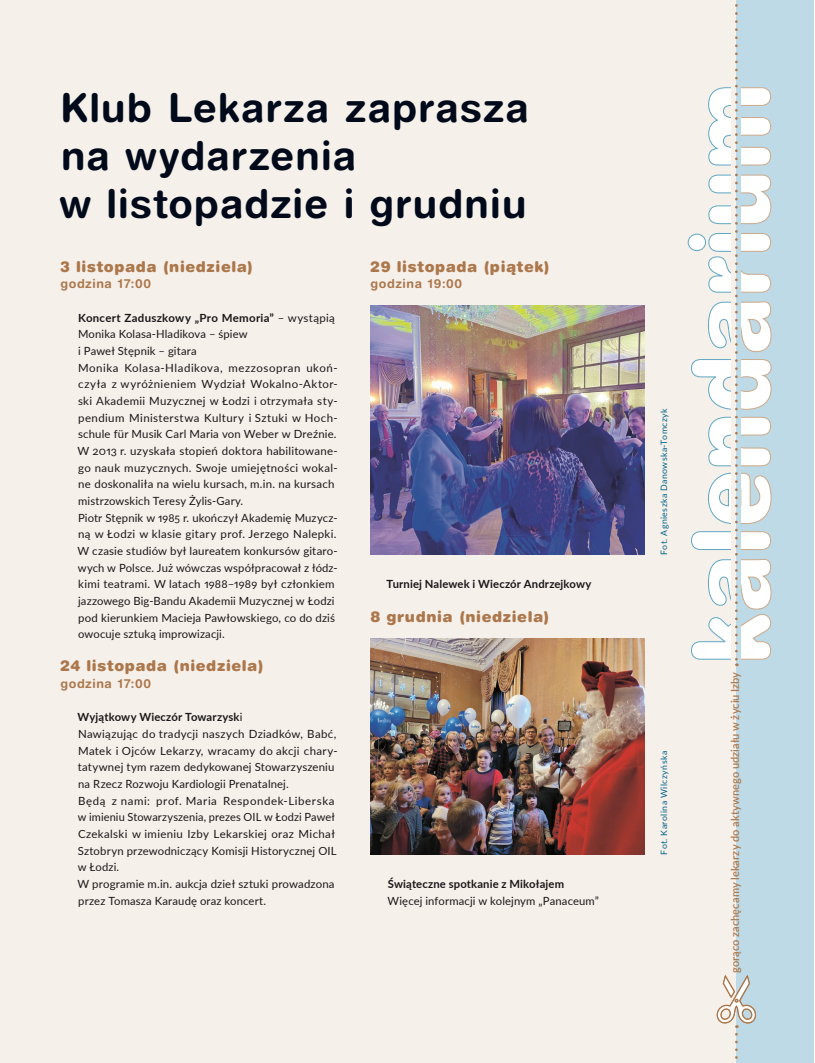
<style>
.page{position:relative;width:815px;height:1063px;background:#fff}
.page>*{position:absolute;margin:0;border:0;box-sizing:border-box;transform-origin:0 0}
.P_tytuł_1{font:700 40px/48px "Switzer Rnd EFN";letter-spacing:.03em;color:#000a1a}
.kal_data{font:15px "Switzer Rnd EFN Black";letter-spacing:.04em;color:#ac774b}
.kal_data_2{font:700 12.5px "Switzer Rnd EFN";letter-spacing:.045em;color:#ac774b}
.kal_tekst_1{font:11.25px/16.6px "Lato";letter-spacing:.015em;color:#1a1719}
.kal_tekst_1-2{font:700 11.25px "Lato";letter-spacing:.015em;color:#1a1719}
.t1{font:600 11.25px "Lato";letter-spacing:.01em;color:#ac774b}
.t2{font:8.75px "Lato";letter-spacing:.045em;color:#00638a}
.s1{font-weight:700}
.s2{font-weight:400}
</style>
<div class="page">
<div style="left:0;top:0;width:737px;height:1063px;background:#f6f0ea"></div>
<div style="left:737px;top:0;width:77px;height:1063px;background:#bedae7"></div>
<svg style="left:735px;top:1034px;width:3px;height:29px"></svg>
<svg style="left:687px;top:0;width:85px;height:666px"></svg>
<svg style="left:716px;top:973px;width:40px;height:55px"></svg>
<img style="left:370px;top:305px;width:275px;height:250px">
<img style="left:370px;top:639px;width:275px;height:216px">
<p class="P_tytuł_1" style="left:59px;top:83px;width:471px">Klub Lekarza zaprasza na wydarzenia<br>w listopadzie i grudniu</p>
<p class="kal_data" style="left:60px;top:257px;width:194px">3 listopada (niedziela)</p>
<p class="kal_data_2" style="left:60px;top:276px;width:92px">godzina 17:00</p>
<p class="kal_tekst_1" style="left:78px;top:309px;width:258px"><span class="s1">Koncert Zaduszkowy „Pro Memoria”</span> – wystąpią<br>Monika Kolasa-Hladikova – śpiew</p>
<p class="kal_tekst_1" style="left:78px;top:342px;width:120px">i Paweł Stępnik – gitara</p>
<p class="kal_tekst_1" style="left:77px;top:359px;width:262px">Monika Kolasa-Hladikova, mezzosopran ukoń&shy;czyła z wyróżnieniem Wydział Wokalno-Aktor&shy;ski Akademii Muzycznej w Łodzi i otrzymała sty&shy;pendium Ministerstwa Kultury i Sztuki w Hoch&shy;schule für Musik Carl Maria von Weber w Dreźnie.<br>W 2013 r. uzyskała stopień doktora habilitowane&shy;go nauk muzycznych. Swoje umiejętności wokal&shy;ne doskonaliła na wielu kursach, m.in. na kursach mistrzowskich Teresy Żylis-Gary.</p>
<p class="kal_tekst_1" style="left:77px;top:509px;width:262px">Piotr Stępnik w 1985 r. ukończył Akademię Muzycz&shy;ną w Łodzi w klasie gitary prof. Jerzego Nalepki.<br>W czasie studiów był laureatem konkursów gitaro&shy;wych w Polsce. Już wówczas współpracował z łódz&shy;kimi teatrami. W latach 1988–1989 był członkiem jazzowego Big-Bandu Akademii Muzycznej w Łodzi pod kierunkiem Macieja Pawłowskiego, co do dziś owocuje sztuką improwizacji.</p>
<p class="kal_data" style="left:60px;top:657px;width:205px">24 listopada (niedziela)</p>
<p class="kal_data_2" style="left:60px;top:676px;width:92px">godzina 17:00</p>
<p class="kal_tekst_1-2" style="left:78px;top:709px;width:167px">Wyjątkowy Wieczór Towarzysk<span class="s2">i</span></p>
<p class="kal_tekst_1" style="left:78px;top:725px;width:261px">Nawiązując do tradycji naszych Dziadków, Babć, Matek i Ojców Lekarzy, wracamy do akcji chary&shy;tatywnej tym razem dedykowanej Stowarzyszeniu na Rzecz Rozwoju Kardiologii Prenatalnej.</p>
<p class="kal_tekst_1" style="left:78px;top:792px;width:260px">Będą z nami: prof. Maria Respondek-Liberska w imieniu Stowarzyszenia, prezes OIL w Łodzi Paweł Czekalski w imieniu Izby Lekarskiej oraz Michał Sztobryn przewodniczący Komisji Historycznej OIL w Łodzi.</p>
<p class="kal_tekst_1" style="left:77px;top:875px;width:259px">W programie m.in. aukcja dzieł sztuki prowadzona przez Tomasza Karaudę oraz koncert.</p>
<p class="kal_data" style="left:370px;top:257px;width:181px">29 listopada (piątek)</p>
<p class="kal_data_2" style="left:370px;top:276px;width:93px">godzina 19:00</p>
<p class="kal_tekst_1-2" style="left:387px;top:576px;width:206px">Turniej Nalewek i Wieczór Andrzejkowy</p>
<p class="kal_data" style="left:370px;top:607px;width:180px">8 grudnia (niedziela)</p>
<p class="kal_tekst_1-2" style="left:388px;top:876px;width:178px">Świąteczne spotkanie z Mikołajem</p>
<p class="kal_tekst_1" style="left:388px;top:892px;width:213px">Więcej informacji w kolejnym „Panaceum”</p>
<p class="t2" style="left:658px;top:555px;width:148px;rotate:-90deg">Fot. Agnieszka Danowska-Tomczyk</p>
<p class="t2" style="left:658px;top:855px;width:105px;rotate:-90deg">Fot. Karolina Wilczyńska</p>
<p class="t1" style="left:727px;top:973px;width:303px;rotate:-90deg">gorąco zachęcamy lekarzy do aktywnego udziału w życiu Izby</p>
</div>
